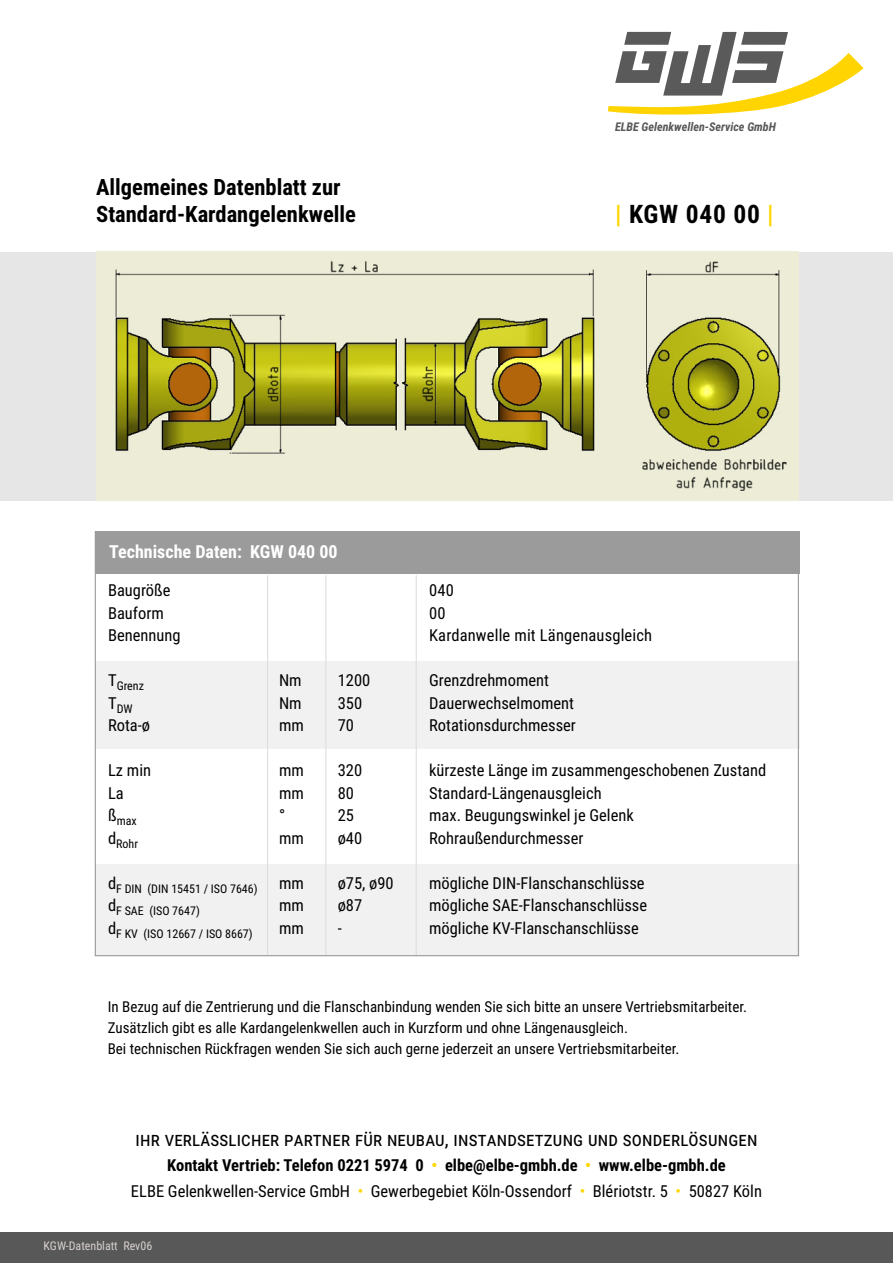
<style>
.page{position:relative;width:893px;height:1263px;background:#fff}
.page>*{position:absolute;margin:0;border:0;box-sizing:border-box;transform-origin:0 0}
.t1{font:700 25.5px "Roboto Condensed";letter-spacing:.03em;color:#000}
.t2{font:700 22.5px/27px "Roboto Condensed";color:#000}
.t3{font:19.5px "Roboto Condensed";letter-spacing:.01em;color:#000}
.t4{font:700 18px "Roboto Condensed";color:#fff}
.t5{font:16.5px/25.5px "Roboto Condensed";color:#000;text-align:center}
.t6{font:15px/21px "Roboto Condensed";color:#000}
.t7{font:12px "Roboto Condensed";color:#000}
.t8{font:italic 700 12px "Roboto Condensed";color:#575756}
.t9{font:12px "Roboto Condensed";color:#d7d0cd}
.s1{color:#ffd600}
.s2{font-weight:700}
.s3{font-weight:700;color:#ffd600}
</style>
<div class="page">
<div style="left:0;top:1232px;width:893px;height:31px;background:#585858"></div>
<div style="left:0;top:252px;width:893px;height:249px;background:#e6e6e6"></div>
<svg style="left:608px;top:32px;width:256px;height:83px"></svg>
<img style="left:96px;top:252px;width:702px;height:249px">
<div style="left:95px;top:661px;width:704px;height:87px;background:#f2f1f2"></div>
<div style="left:95px;top:864px;width:704px;height:92px;background:#f2f1f2"></div>
<div style="left:95px;top:531px;width:704px;height:43px;background:#9b9b9b"></div>
<hr style="left:267px;top:575px;width:1px;height:381px;background:#dedede">
<hr style="left:325px;top:575px;width:1px;height:381px;background:#dedede">
<hr style="left:416px;top:575px;width:1px;height:381px;background:#dedede">
<h2 class="t2" style="left:96px;top:173px;width:261px">Allgemeines Datenblatt zur<br>Standard-Kardangelenkwelle</h2>
<p class="t8" style="left:615px;top:119px;width:162px">ELBE Gelenkwellen-Service GmbH</p>
<h1 class="t1" style="left:615px;top:196px;width:160px"><span class="s1">|</span> KGW 040 00 <span class="s1">|</span></h1>
<p class="t4" style="left:109px;top:539px;width:230px">Technische Daten: KGW 040 00</p>
<p class="t5" style="left:108px;top:577px;width:64px">Baugröße</p>
<p class="t5" style="left:429px;top:577px;width:26px">040</p>
<p class="t5" style="left:108px;top:600px;width:57px">Bauform</p>
<p class="t5" style="left:429px;top:600px;width:18px">00</p>
<p class="t5" style="left:108px;top:622px;width:74px">Benennung</p>
<p class="t5" style="left:429px;top:622px;width:225px">Kardanwelle mit Längenausgleich</p>
<p class="t7" style="left:108px;top:678px;width:37px"><sup>T</sup>Grenz</p>
<p class="t5" style="left:279px;top:667px;width:24px">Nm</p>
<p class="t5" style="left:338px;top:667px;width:34px">1200</p>
<p class="t5" style="left:429px;top:667px;width:121px">Grenzdrehmoment</p>
<p class="t7" style="left:108px;top:700px;width:26px"><sup>T</sup>DW</p>
<p class="t5" style="left:279px;top:690px;width:24px">Nm</p>
<p class="t5" style="left:338px;top:690px;width:26px">350</p>
<p class="t5" style="left:429px;top:690px;width:146px">Dauerwechselmoment</p>
<p class="t5" style="left:108px;top:712px;width:44px">Rota-ø</p>
<p class="t5" style="left:279px;top:712px;width:26px">mm</p>
<p class="t5" style="left:338px;top:712px;width:18px">70</p>
<p class="t5" style="left:429px;top:712px;width:148px">Rotationsdurchmesser</p>
<p class="t5" style="left:108px;top:757px;width:45px">Lz min</p>
<p class="t5" style="left:279px;top:757px;width:26px">mm</p>
<p class="t5" style="left:338px;top:757px;width:26px">320</p>
<p class="t5" style="left:429px;top:757px;width:339px">kürzeste Länge im zusammengeschobenen Zustand</p>
<p class="t5" style="left:108px;top:780px;width:17px">La</p>
<p class="t5" style="left:279px;top:780px;width:26px">mm</p>
<p class="t5" style="left:338px;top:780px;width:18px">80</p>
<p class="t5" style="left:429px;top:780px;width:174px">Standard-Längenausgleich</p>
<p class="t7" style="left:108px;top:813px;width:30px"><sup>ß</sup>max</p>
<p class="t5" style="left:279px;top:802px;width:8px">°</p>
<p class="t5" style="left:338px;top:802px;width:18px">25</p>
<p class="t5" style="left:429px;top:802px;width:206px">max. Beugungswinkel je Gelenk</p>
<p class="t7" style="left:108px;top:835px;width:32px"><sup>d</sup>Rohr</p>
<p class="t5" style="left:279px;top:825px;width:26px">mm</p>
<p class="t5" style="left:338px;top:825px;width:26px">ø40</p>
<p class="t5" style="left:429px;top:825px;width:156px">Rohraußendurchmesser</p>
<p class="t7" style="left:108px;top:880px;width:151px"><sup>d</sup>F DIN (DIN 15451 / ISO 7646)</p>
<p class="t5" style="left:279px;top:870px;width:26px">mm</p>
<p class="t5" style="left:338px;top:870px;width:58px">ø75, ø90</p>
<p class="t5" style="left:429px;top:870px;width:217px">mögliche DIN-Flanschanschlüsse</p>
<p class="t7" style="left:108px;top:903px;width:93px"><sup>d</sup>F SAE (ISO 7647)</p>
<p class="t5" style="left:279px;top:892px;width:26px">mm</p>
<p class="t5" style="left:338px;top:892px;width:26px">ø87</p>
<p class="t5" style="left:429px;top:892px;width:220px">mögliche SAE-Flanschanschlüsse</p>
<p class="t7" style="left:108px;top:925px;width:146px"><sup>d</sup>F KV (ISO 12667 / ISO 8667)</p>
<p class="t5" style="left:279px;top:915px;width:26px">mm</p>
<p class="t5" style="left:338px;top:915px;width:6px">-</p>
<p class="t5" style="left:429px;top:915px;width:211px">mögliche KV-Flanschanschlüsse</p>
<p class="t6" style="left:108px;top:995px;width:641px">In Bezug auf die Zentrierung und die Flanschanbindung wenden Sie sich bitte an unsere Vertriebsmitarbeiter.<br>Zusätzlich gibt es alle Kardangelenkwellen auch in Kurzform und ohne Längenausgleich.<br>Bei technischen Rückfragen wenden Sie sich auch gerne jederzeit an unsere Vertriebsmitarbeiter.</p>
<p class="t3" style="left:136px;top:1125px;width:623px">ihr verlässlicher partner für neubau, instandsetzung und sonderlösungen</p>
<p class="t5" style="left:131px;top:1152px;width:632px"><span class="s2">Kontakt Vertrieb: Telefon 0221 5974 0</span> <span class="s3">•</span> <span class="s2">elbe@elbe-gmbh.de</span> <span class="s3">•</span> <span class="s2">www.elbe-gmbh.de<br></span>ELBE Gelenkwellen-Service GmbH <span class="s1">•</span> Gewerbegebiet Köln-Ossendorf <span class="s1">•</span> Blériotstr. 5 <span class="s1">•</span> 50827 Köln</p>
<p class="t9" style="left:44px;top:1237px;width:110px">KGW-Datenblatt Rev06</p>
</div>
